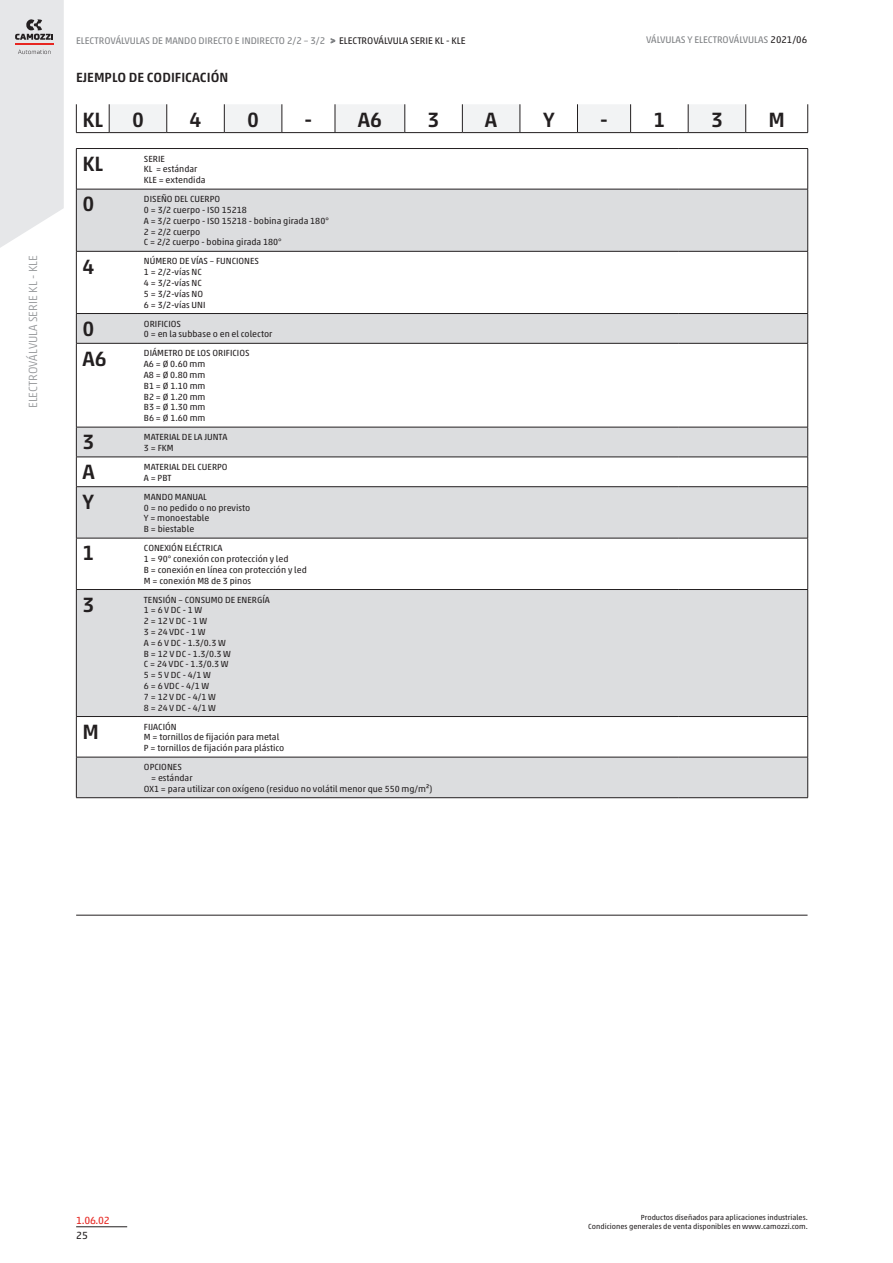
<style>
.page{position:relative;width:893px;height:1263px;background:#fff}
.page>*{position:absolute;margin:0;border:0;box-sizing:border-box;transform-origin:0 0}
.codeLegend_row_heade{font:500 21px "Akko W1 G";color:#231f20}
.code_row_header{font:500 21px "Akko W1 G";color:#231f20}
.sectionTitle_value{font:500 13.5px "Akko W1 G";color:#231f20}
.t1{font:300 12px "Akko W1 G";color:#939598}
.secL{font:10.5px "Akko W1 G";color:#e72621}
.sec4L{font:10.5px "Akko W1 G";color:#231f20}
.headTitleL{font:9.75px "Akko W1 G";color:#808285}
.footTitleL{font:9.75px "Akko W1 G";color:#808285}
.headTitleR{font:9.75px "Akko W1 G";color:#231f20}
.code_cell{font:9px/10.8px "Akko W1 G";color:#231f20}
.footNotesL{font:7.5px "Akko W1 G";color:#231f20}
.s1{font-size:9px;color:#808285}
.s2{color:#231f20}
</style>
<div class="page">
<hr style="left:76px;top:1226px;width:51px;height:1px;background:#231f20">
<svg style="left:0;top:0;width:64px;height:248px"></svg>
<hr style="left:76px;top:915px;width:731px;height:1px;background:#231f20">
<svg style="left:76px;top:104px;width:732px;height:29px"></svg>
<hr style="left:746px;top:132px;width:62px;height:1px;background:#231f20">
<svg style="left:77px;top:190px;width:730px;height:607px;fill:#dcdddf"></svg>
<hr style="left:76px;top:148px;width:62px;height:1px;background:#231f20">
<hr style="left:76px;top:149px;width:1px;height:40px;background:#231f20">
<hr style="left:138px;top:148px;width:412px;height:1px;background:#231f20">
<hr style="left:550px;top:148px;width:129px;height:1px;background:#231f20">
<hr style="left:679px;top:148px;width:129px;height:1px;background:#231f20">
<hr style="left:807px;top:149px;width:1px;height:40px;background:#231f20">
<hr style="left:76px;top:189px;width:62px;height:1px;background:#231f20">
<hr style="left:76px;top:189px;width:1px;height:62px;background:#231f20">
<hr style="left:138px;top:189px;width:412px;height:1px;background:#231f20">
<hr style="left:550px;top:189px;width:129px;height:1px;background:#231f20">
<hr style="left:679px;top:189px;width:129px;height:1px;background:#231f20">
<hr style="left:807px;top:189px;width:1px;height:62px;background:#231f20">
<hr style="left:76px;top:251px;width:62px;height:1px;background:#231f20">
<hr style="left:76px;top:251px;width:1px;height:62px;background:#231f20">
<hr style="left:138px;top:251px;width:412px;height:1px;background:#231f20">
<hr style="left:550px;top:251px;width:129px;height:1px;background:#231f20">
<hr style="left:679px;top:251px;width:129px;height:1px;background:#231f20">
<hr style="left:807px;top:251px;width:1px;height:62px;background:#231f20">
<hr style="left:76px;top:313px;width:62px;height:1px;background:#231f20">
<svg style="left:76px;top:314px;width:1px;height:29px"></svg>
<hr style="left:138px;top:313px;width:412px;height:1px;background:#231f20">
<hr style="left:550px;top:313px;width:129px;height:1px;background:#231f20">
<hr style="left:679px;top:313px;width:129px;height:1px;background:#231f20">
<svg style="left:807px;top:314px;width:1px;height:29px"></svg>
<hr style="left:76px;top:343px;width:62px;height:1px;background:#231f20">
<hr style="left:76px;top:343px;width:1px;height:84px;background:#231f20">
<hr style="left:138px;top:343px;width:412px;height:1px;background:#231f20">
<hr style="left:550px;top:343px;width:129px;height:1px;background:#231f20">
<hr style="left:679px;top:343px;width:129px;height:1px;background:#231f20">
<hr style="left:807px;top:343px;width:1px;height:84px;background:#231f20">
<hr style="left:76px;top:427px;width:62px;height:1px;background:#231f20">
<hr style="left:76px;top:427px;width:1px;height:30px;background:#231f20">
<hr style="left:138px;top:427px;width:412px;height:1px;background:#231f20">
<hr style="left:550px;top:427px;width:129px;height:1px;background:#231f20">
<hr style="left:679px;top:427px;width:129px;height:1px;background:#231f20">
<hr style="left:807px;top:427px;width:1px;height:30px;background:#231f20">
<hr style="left:76px;top:457px;width:62px;height:1px;background:#231f20">
<svg style="left:76px;top:457px;width:1px;height:29px"></svg>
<hr style="left:138px;top:457px;width:412px;height:1px;background:#231f20">
<hr style="left:550px;top:457px;width:129px;height:1px;background:#231f20">
<hr style="left:679px;top:457px;width:129px;height:1px;background:#231f20">
<svg style="left:807px;top:457px;width:1px;height:29px"></svg>
<hr style="left:76px;top:486px;width:62px;height:1px;background:#231f20">
<hr style="left:76px;top:487px;width:1px;height:51px;background:#231f20">
<hr style="left:138px;top:486px;width:412px;height:1px;background:#231f20">
<hr style="left:550px;top:486px;width:129px;height:1px;background:#231f20">
<hr style="left:679px;top:486px;width:129px;height:1px;background:#231f20">
<hr style="left:807px;top:487px;width:1px;height:51px;background:#231f20">
<hr style="left:76px;top:538px;width:62px;height:1px;background:#231f20">
<hr style="left:76px;top:538px;width:1px;height:51px;background:#231f20">
<hr style="left:138px;top:538px;width:412px;height:1px;background:#231f20">
<hr style="left:550px;top:538px;width:129px;height:1px;background:#231f20">
<hr style="left:679px;top:538px;width:129px;height:1px;background:#231f20">
<hr style="left:807px;top:538px;width:1px;height:51px;background:#231f20">
<hr style="left:76px;top:589px;width:62px;height:1px;background:#231f20">
<hr style="left:76px;top:590px;width:1px;height:126px;background:#231f20">
<hr style="left:138px;top:589px;width:412px;height:1px;background:#231f20">
<hr style="left:550px;top:589px;width:129px;height:1px;background:#231f20">
<hr style="left:679px;top:589px;width:129px;height:1px;background:#231f20">
<hr style="left:807px;top:590px;width:1px;height:126px;background:#231f20">
<hr style="left:76px;top:716px;width:62px;height:1px;background:#231f20">
<hr style="left:76px;top:717px;width:1px;height:40px;background:#231f20">
<hr style="left:138px;top:716px;width:412px;height:1px;background:#231f20">
<hr style="left:550px;top:716px;width:129px;height:1px;background:#231f20">
<hr style="left:679px;top:716px;width:129px;height:1px;background:#231f20">
<hr style="left:807px;top:717px;width:1px;height:40px;background:#231f20">
<hr style="left:76px;top:757px;width:62px;height:1px;background:#231f20">
<hr style="left:76px;top:757px;width:1px;height:40px;background:#231f20">
<hr style="left:76px;top:797px;width:62px;height:1px;background:#231f20">
<hr style="left:138px;top:757px;width:412px;height:1px;background:#231f20">
<hr style="left:138px;top:797px;width:412px;height:1px;background:#231f20">
<hr style="left:550px;top:757px;width:129px;height:1px;background:#231f20">
<hr style="left:550px;top:797px;width:129px;height:1px;background:#231f20">
<hr style="left:679px;top:757px;width:129px;height:1px;background:#231f20">
<hr style="left:807px;top:757px;width:1px;height:40px;background:#231f20">
<hr style="left:679px;top:797px;width:129px;height:1px;background:#231f20">
<p class="t1" style="left:24px;top:408px;width:154px;rotate:-90deg">ELECTROVÁLVULA SERIE KL - KLE</p>
<p class="headTitleL" style="left:76px;top:33px;width:251px">ELECTROVÁLVULAS DE MANDO DIRECTO E INDIRECTO 2/2 – 3/2</p>
<p class="headTitleR" style="left:330px;top:34px;width:137px"><span class="s1">&gt;</span> ELECTROVÁLVULA SERIE KL - KLE</p>
<p class="footTitleL" style="left:646px;top:33px;width:163px">VÁLVULAS Y ELECTROVÁLVULAS <span class="s2">2021/06</span></p>
<p class="sectionTitle_value" style="left:76px;top:67px;width:154px">EJEMPLO DE CODIFICACIÓN</p>
<p class="codeLegend_row_heade" style="left:82px;top:104px;width:22px">KL</p>
<p class="codeLegend_row_heade" style="left:132px;top:104px;width:13px">0</p>
<p class="codeLegend_row_heade" style="left:190px;top:104px;width:13px">4</p>
<p class="codeLegend_row_heade" style="left:247px;top:104px;width:13px">0</p>
<p class="codeLegend_row_heade" style="left:305px;top:104px;width:9px">-</p>
<p class="codeLegend_row_heade" style="left:358px;top:104px;width:26px">A6</p>
<p class="codeLegend_row_heade" style="left:428px;top:104px;width:13px">3</p>
<p class="codeLegend_row_heade" style="left:485px;top:104px;width:14px">A</p>
<p class="codeLegend_row_heade" style="left:543px;top:104px;width:13px">Y</p>
<p class="codeLegend_row_heade" style="left:600px;top:104px;width:9px">-</p>
<p class="codeLegend_row_heade" style="left:653px;top:104px;width:13px">1</p>
<p class="codeLegend_row_heade" style="left:711px;top:104px;width:13px">3</p>
<p class="codeLegend_row_heade" style="left:768px;top:104px;width:18px">M</p>
<p class="code_row_header" style="left:82px;top:148px;width:22px">KL</p>
<p class="code_cell" style="left:144px;top:152px;width:63px">SERIE<br>KL = estándar<br>KLE = extendida</p>
<p class="code_row_header" style="left:82px;top:189px;width:13px">0</p>
<p class="code_cell" style="left:144px;top:193px;width:186px">DISEÑO DEL CUERPO<br>0 = 3/2 cuerpo - ISO 15218<br>A = 3/2 cuerpo - ISO 15218 - bobina girada 180°<br>2 = 2/2 cuerpo<br>C = 2/2 cuerpo - bobina girada 180°</p>
<p class="code_row_header" style="left:82px;top:251px;width:13px">4</p>
<p class="code_cell" style="left:144px;top:255px;width:117px">NÚMERO DE VÍAS – FUNCIONES<br>1 = 2/2-vías NC<br>4 = 3/2-vías NC<br>5 = 3/2-vías NO<br>6 = 3/2-vías UNI</p>
<p class="code_row_header" style="left:82px;top:313px;width:13px">0</p>
<p class="code_cell" style="left:144px;top:317px;width:130px">ORIFICIOS<br>0 = en la subbase o en el colector</p>
<p class="code_row_header" style="left:82px;top:343px;width:26px">A6</p>
<p class="code_cell" style="left:144px;top:347px;width:107px">DIÁMETRO DE LOS ORIFICIOS</p>
<p class="code_cell" style="left:144px;top:358px;width:63px;text-align:justify">A6 = Ø 0.60 mm A8 = Ø 0.80 mm B1 = Ø 1.10 mm B2 = Ø 1.20 mm B3 = Ø 1.30 mm B6 = Ø 1.60 mm</p>
<p class="code_row_header" style="left:82px;top:427px;width:13px">3</p>
<p class="code_cell" style="left:144px;top:431px;width:85px">MATERIAL DE LA JUNTA<br>3 = FKM</p>
<p class="code_row_header" style="left:82px;top:456px;width:14px">A</p>
<p class="code_cell" style="left:144px;top:461px;width:85px">MATERIAL DEL CUERPO<br>A = PBT</p>
<p class="code_row_header" style="left:82px;top:486px;width:13px">Y</p>
<p class="code_cell" style="left:144px;top:491px;width:108px">MANDO MANUAL<br>0 = no pedido o no previsto<br>Y = monoestable<br>B = biestable</p>
<p class="code_row_header" style="left:82px;top:538px;width:13px">1</p>
<p class="code_cell" style="left:144px;top:542px;width:164px">CONEXIÓN ELÉCTRICA<br>1 = 90° conexión con protección y led<br>B = conexión en línea con protección y led<br>M = conexión M8 de 3 pinos</p>
<p class="code_row_header" style="left:82px;top:589px;width:13px">3</p>
<p class="code_cell" style="left:144px;top:593px;width:127px">TENSIÓN – CONSUMO DE ENERGÍA</p>
<p class="code_cell" style="left:144px;top:604px;width:89px">1 = 6 V DC - 1 W<br>2 = 12 V DC - 1 W<br>3 = 24 VDC - 1 W<br>A = 6 V DC - 1.3/0.3 W<br>B = 12 V DC - 1.3/0.3 W<br>C = 24 VDC - 1.3/0.3 W<br>5 = 5 V DC - 4/1 W<br>6 = 6 VDC - 4/1 W<br>7 = 12 V DC - 4/1 W<br>8 = 24 V DC - 4/1 W</p>
<p class="code_row_header" style="left:82px;top:716px;width:18px">M</p>
<p class="code_cell" style="left:144px;top:720px;width:142px">FIJACIÓN<br>M = tornillos de fijación para metal<br>P = tornillos de fijación para plástico</p>
<p class="code_cell" style="left:144px;top:761px;width:39px">OPCIONES</p>
<p class="code_cell" style="left:151px;top:772px;width:43px">= estándar</p>
<p class="code_cell" style="left:144px;top:783px;width:290px">OX1 = para utilizar con oxígeno (residuo no volátil menor que 550 mg/m²)</p>
<p class="secL" style="left:76px;top:1212px;width:35px">1.06.02</p>
<p class="sec4L" style="left:76px;top:1228px;width:13px">25</p>
<p class="footNotesL" style="left:641px;top:1212px;width:168px">Productos diseñados para aplicaciones industriales.</p>
<p class="footNotesL" style="left:588px;top:1221px;width:221px">Condiciones generales de venta disponibles en www.camozzi.com.</p>
</div>
